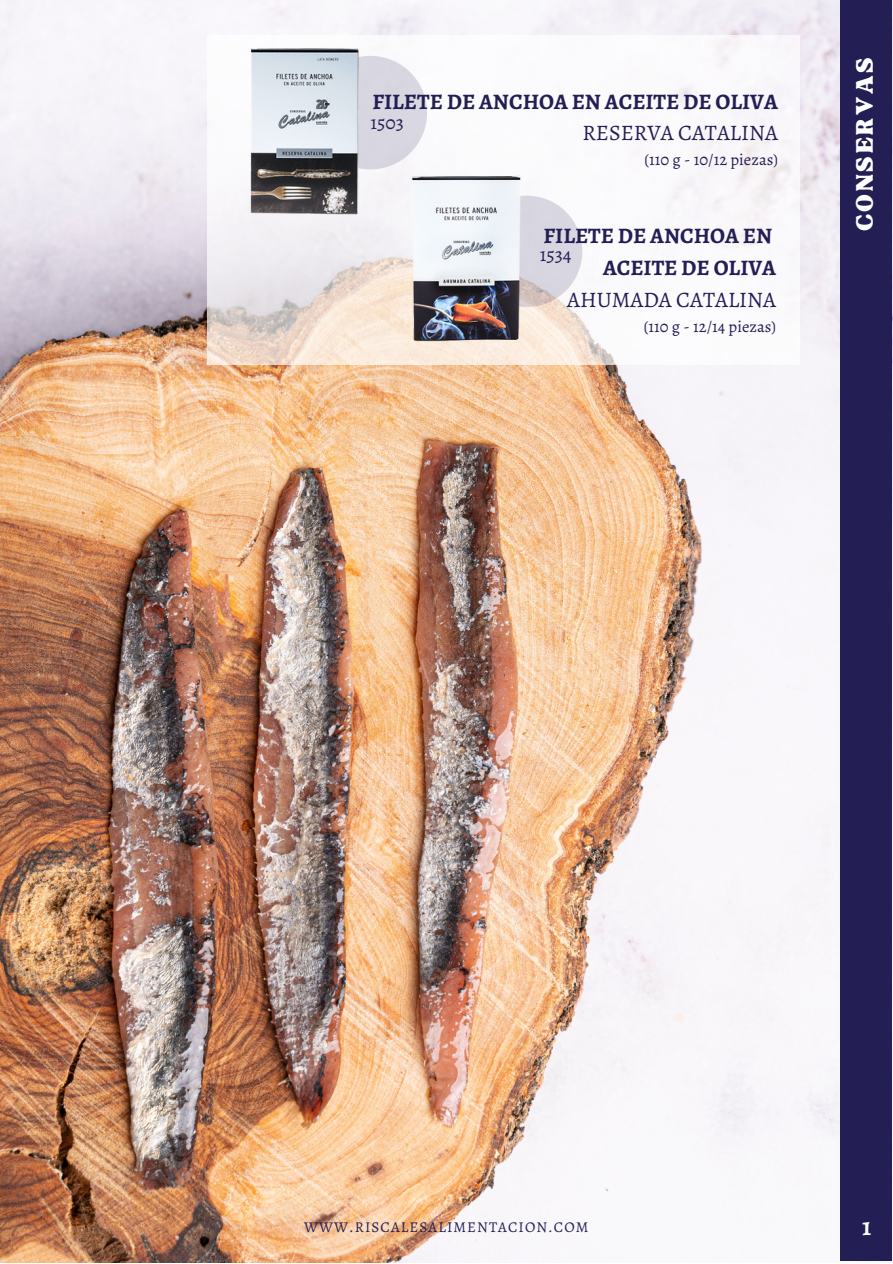
<style>
.page{position:relative;width:893px;height:1264px;background:#fff}
.page>*{position:absolute;margin:0;border:0;box-sizing:border-box;transform-origin:0 0}
.t1{font:33px "TAN Tangkiwood Display";letter-spacing:.085em;color:#fff}
.t2{font:700 25.5px "Alegreya";color:#fff}
.t3{font:700 22.05px/31.8px "Alegreya";color:#231e54;text-align:right}
.t4{font:22.05px "Alegreya";color:#231e54}
.t5{font:19.35px "Alegreya";color:#231e54}
.t6{font:16.65px "Alegreya";color:#231e54}
.t7{font:15px "Alegreya";letter-spacing:.07em;color:#231e54}
</style>
<div class="page">
<img style="left:0;top:0;width:892px;height:1262px">
<div style="left:840px;top:0;width:52px;height:1260px;background:#231e54"></div>
<svg style="left:208px;top:35px;width:592px;height:329px"></svg>
<svg style="left:399px;top:56px;width:28px;height:113px"></svg>
<img style="left:208px;top:46px;width:191px;height:178px">
<svg style="left:564px;top:196px;width:18px;height:111px"></svg>
<img style="left:369px;top:170px;width:195px;height:181px">
<p class="t3" style="left:372px;top:85px;width:407px">FILETE DE ANCHOA EN ACEITE DE OLIVA</p>
<p class="t4" style="left:582px;top:118px;width:197px">RESERVA CATALINA</p>
<p class="t6" style="left:644px;top:148px;width:135px">(110 g - 10/12 piezas)</p>
<p class="t5" style="left:370px;top:110px;width:35px">1503</p>
<p class="t3" style="left:543px;top:220px;width:234px">FILETE DE ANCHOA EN<br>ACEITE DE OLIVA</p>
<p class="t4" style="left:567px;top:284px;width:210px">AHUMADA CATALINA</p>
<p class="t6" style="left:643px;top:315px;width:134px">(110 g - 12/14 piezas)</p>
<p class="t5" style="left:540px;top:241px;width:33px">1534</p>
<h1 class="t1" style="left:852px;top:231px;width:175px;rotate:-90deg">CONSERVAS</h1>
<p class="t7" style="left:304px;top:1216px;width:286px">WWW.RISCALESALIMENTACION.COM</p>
<p class="t2" style="left:862px;top:1209px;width:11px">1</p>
</div>
